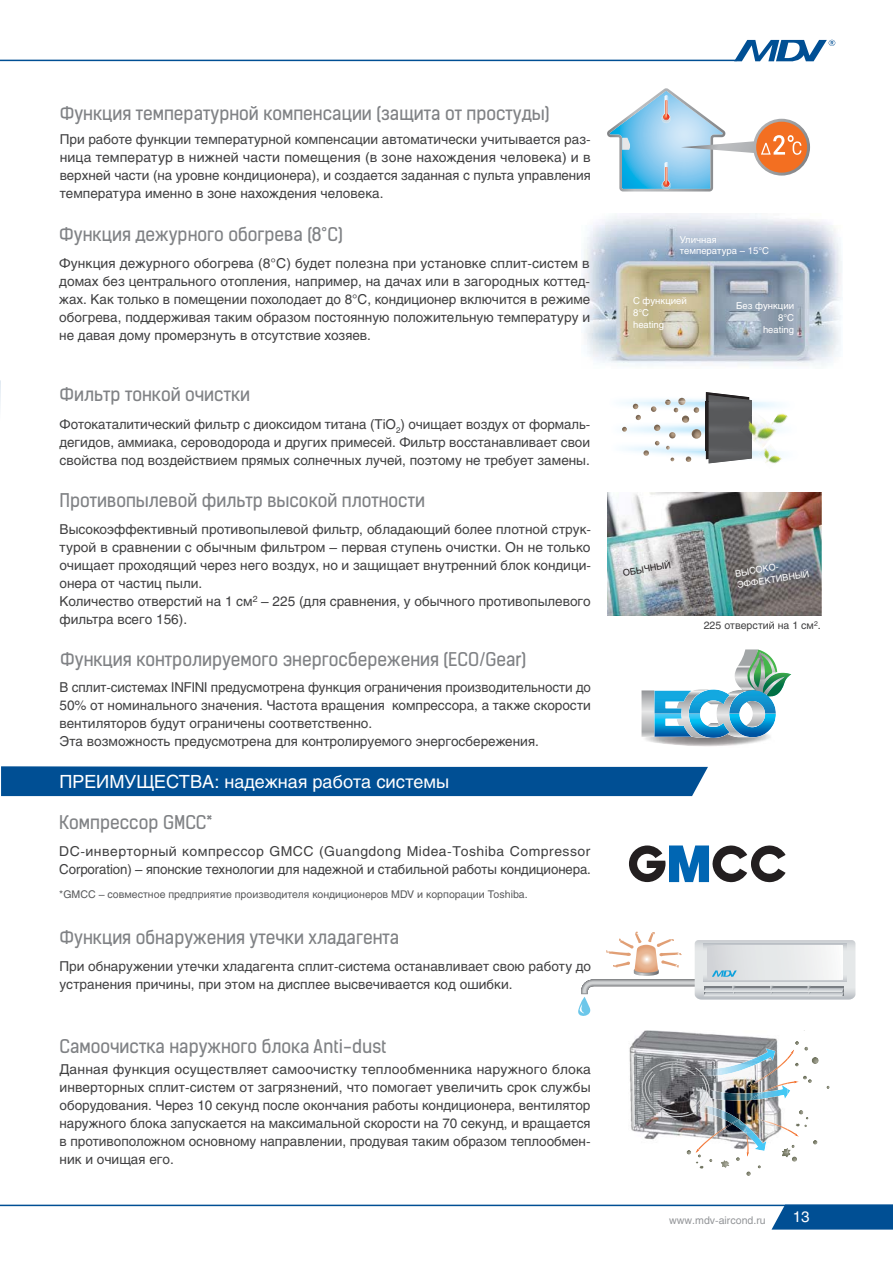
<style>
.page{position:relative;width:893px;height:1263px;background:#fff}
.page>*{position:absolute;margin:0;border:0;box-sizing:border-box;transform-origin:0 0}
.t1{font:18px "Kelson Sans Regular RU";color:#808285}
.t2{font:18px "Helios C";color:#fff}
.t3{font:15px "Helios C";color:#fff}
.t4{font:13.5px/18px "Helios C";color:#404041}
.t5{font:10.5px "Helios C";color:#58595b}
.t6{font:10.5px "Helios C";color:#404041}
.t7{font:10.5px "Helios C";color:#939598}
.t8{font:9.45px/11.9px "Helios C";color:#fff}
.t9{font:9px/12px "Helios C";color:#fff}
.t10{font:9px "Helios C";color:#231f20}
</style>
<div class="page">
<svg style="left:734px;top:40px;width:101px;height:22px"></svg>
<hr style="left:0;top:60px;width:737px;height:1px;background:#004f94">
<hr style="left:0;top:1205px;width:893px;height:1px;background:#004f94">
<svg style="left:771px;top:1206px;width:122px;height:24px;background:#125b9b"></svg>
<div style="left:1px;top:766px;width:707px;height:30px;background:#004f94"></div>
<svg style="left:629px;top:845px;width:156px;height:38px"></svg>
<img style="left:584px;top:213px;width:258px;height:153px">
<img style="left:608px;top:493px;width:213px;height:122px">
<svg style="left:754px;top:119px;width:56px;height:57px"></svg>
<svg style="left:607px;top:88px;width:118px;height:104px"></svg>
<img style="left:621px;top:400px;width:161px;height:64px">
<img style="left:752px;top:411px;width:26px;height:38px">
<img style="left:758px;top:451px;width:25px;height:13px">
<img style="left:761px;top:444px;width:15px;height:7px">
<img style="left:771px;top:409px;width:17px;height:18px">
<svg style="left:770px;top:424px;width:4px;height:3px"></svg>
<svg style="left:622px;top:427px;width:5px;height:5px"></svg>
<svg style="left:633px;top:392px;width:119px;height:71px"></svg>
<svg style="left:641px;top:649px;width:144px;height:89px"></svg>
<svg style="left:578px;top:932px;width:277px;height:84px"></svg>
<img style="left:629px;top:1030px;width:152px;height:122px">
<svg style="left:746px;top:1171px;width:5px;height:5px"></svg>
<svg style="left:736px;top:1157px;width:4px;height:4px"></svg>
<svg style="left:721px;top:1160px;width:8px;height:8px"></svg>
<svg style="left:686px;top:1149px;width:17px;height:20px"></svg>
<img style="left:746px;top:1058px;width:41px;height:27px">
<svg style="left:787px;top:1041px;width:32px;height:26px"></svg>
<img style="left:761px;top:1083px;width:26px;height:2px">
<img style="left:766px;top:1119px;width:15px;height:11px">
<svg style="left:781px;top:1110px;width:36px;height:52px"></svg>
<img style="left:698px;top:1105px;width:68px;height:46px">
<svg style="left:731px;top:1120px;width:6px;height:4px"></svg>
<svg style="left:744px;top:1128px;width:3px;height:7px"></svg>
<img style="left:700px;top:1048px;width:75px;height:28px">
<svg style="left:787px;top:1076px;width:25px;height:19px"></svg>
<img style="left:709px;top:1085px;width:78px;height:16px">
<svg style="left:641px;top:1060px;width:68px;height:57px;background:#838487"></svg>
<img style="left:752px;top:1085px;width:30px;height:14px">
<svg style="left:0;top:380px;width:1px;height:28px"></svg>
<h1 class="t1" style="left:60px;top:106px;width:491px">Функция температурной компенсации (защита от простуды)</h1>
<p class="t4" style="left:60px;top:131px;width:533px;text-align:justify">При работе функции температурной компенсации автоматически учитывается раз&shy;ница температур в нижней части помещения (в зоне нахождения человека) и в верхней части (на уровне кондиционера), и создается заданная с пульта управления температура именно в зоне нахождения человека.</p>
<h1 class="t1" style="left:59px;top:226px;width:285px">Функция дежурного обогрева (8°С)</h1>
<p class="t4" style="left:59px;top:255px;width:532px;text-align:justify">Функция дежурного обогрева (8°С) будет полезна при установке сплит-систем в домах без центрального отопления, например, на дачах или в загородных коттед&shy;жах. Как только в помещении похолодает до 8°С, кондиционер включится в режиме обогрева, поддерживая таким образом постоянную положительную температуру и не давая дому промерзнуть в отсутствие хозяев.</p>
<h1 class="t1" style="left:60px;top:387px;width:192px">Фильтр тонкой очистки</h1>
<p class="t4" style="left:60px;top:416px;width:532px;text-align:justify">Фотокаталитический фильтр с диоксидом титана (TiO<sub>2</sub>) очищает воздух от формаль&shy;дегидов, аммиака, сероводорода и других примесей. Фильтр восстанавливает свои свойства под воздействием прямых солнечных лучей, поэтому не требует замены.</p>
<h1 class="t1" style="left:60px;top:493px;width:367px">Противопылевой фильтр высокой плотности</h1>
<p class="t4" style="left:59px;top:521px;width:533px">Высокоэффективный противопылевой фильтр, обладающий более плотной струк&shy;турой в сравнении с обычным фильтром – первая ступень очистки. Он не только очищает проходящий через него воздух, но и защищает внутренний блок кондици&shy;онера от частиц пыли.<br>Количество отверстий на 1 см<sup>2</sup> – 225 (для сравнения, у обычного противопылевого фильтра всего 156).</p>
<h1 class="t1" style="left:60px;top:652px;width:468px">Функция контролируемого энергосбережения (ECO/Gear)</h1>
<p class="t4" style="left:60px;top:679px;width:533px">В сплит-системах INFINI предусмотрена функция ограничения производительности до 50% от номинального значения. Частота вращения компрессора, а также скорости вентиляторов будут ограничены соответственно.<br>Эта возможность предусмотрена для контролируемого энергосбережения.</p>
<h1 class="t2" style="left:60px;top:775px;width:391px">ПРЕИМУЩЕСТВА: надежная работа системы</h1>
<h1 class="t1" style="left:59px;top:815px;width:154px">Компрессор GMCC*</h1>
<p class="t4" style="left:59px;top:843px;width:533px">DC-инверторный компрессор GMCC (Guangdong Midea-Toshiba Compressor<br>Corporation) – японские технологии для надежной и стабильной работы кондиционера.</p>
<p class="t5" style="left:59px;top:891px;width:470px">*GMCC – совместное предприятие производителя кондиционеров MDV и корпорации Toshiba.</p>
<h1 class="t1" style="left:60px;top:930px;width:341px">Функция обнаружения утечки хладагента</h1>
<p class="t4" style="left:60px;top:958px;width:533px">При обнаружении утечки хладагента сплит-система останавливает свою работу до устранения причины, при этом на дисплее высвечивается код ошибки.</p>
<h1 class="t1" style="left:60px;top:1039px;width:328px">Самоочистка наружного блока Anti-dust</h1>
<p class="t4" style="left:60px;top:1061px;width:533px;text-align:justify">Данная функция осуществляет самоочистку теплообменника наружного блока инверторных сплит-систем от загрязнений, что помогает увеличить срок службы оборудования. Через 10 секунд после окончания работы кондиционера, вентилятор наружного блока запускается на максимальной скорости на 70 секунд, и вращается в противоположном основному направлении, продувая таким образом теплообмен&shy;ник и очищая его.</p>
<p class="t8" style="left:680px;top:234px;width:91px">Уличная температура – 15°С</p>
<p class="t8" style="left:633px;top:296px;width:55px">C функцией<br>8°С<br>heating</p>
<p class="t8" style="left:736px;top:301px;width:59px;text-align:right">Без функции<br>8°С<br>heating</p>
<p class="t10" style="left:622px;top:569px;width:50px;rotate:-9deg">ОБЫЧНЫЙ</p>
<p class="t9" style="left:734px;top:568px;width:75px;rotate:-9deg">ВЫСОКО-<br>ЭФФЕКТИВНЫЙ</p>
<p class="t6" style="left:704px;top:621px;width:119px">225 отверстий на 1 см<sup>2</sup>.</p>
<p class="t7" style="left:669px;top:1216px;width:98px">www.mdv-aircond.ru</p>
<p class="t3" style="left:793px;top:1211px;width:18px">13</p>
</div>
